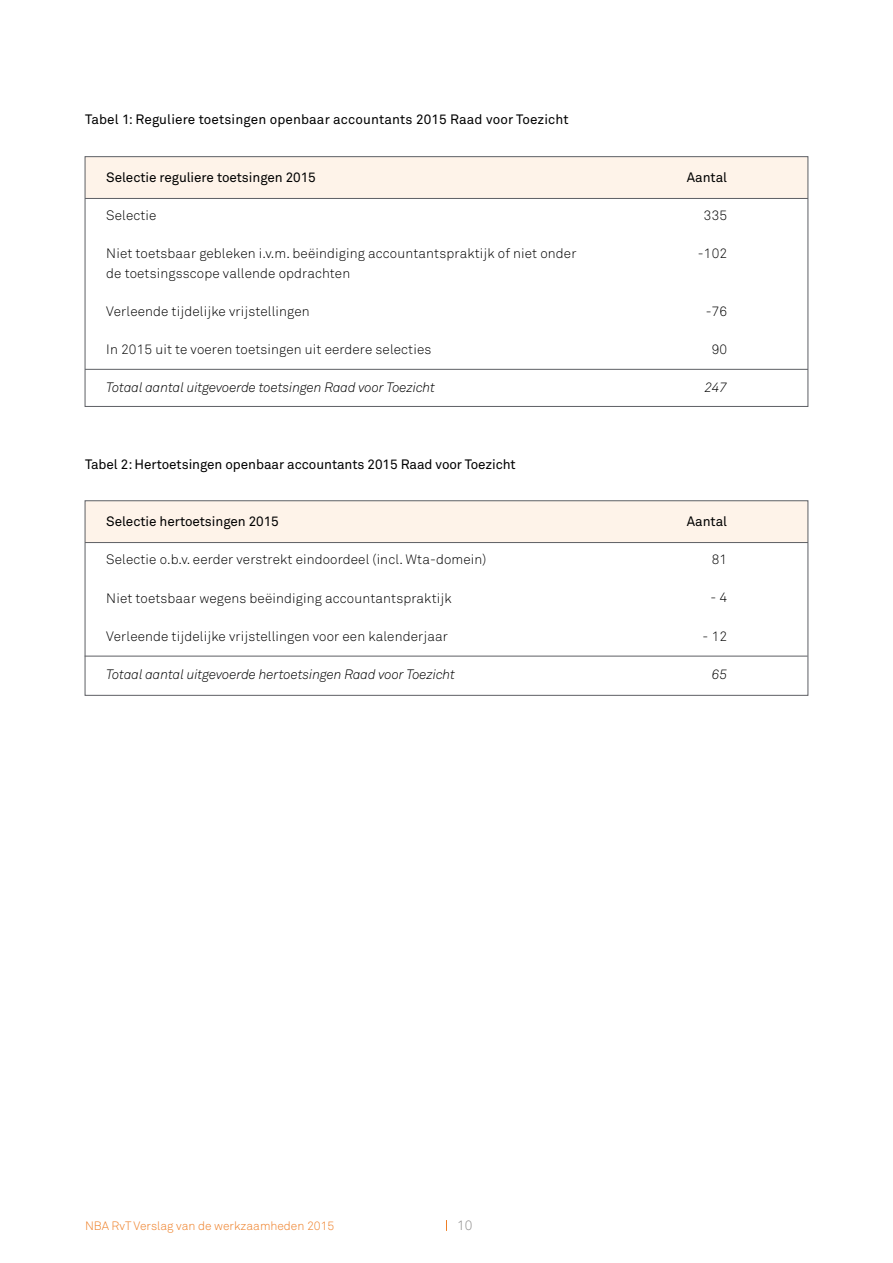
<style>
.page{position:relative;width:893px;height:1263px;background:#fff}
.page>*{position:absolute;margin:0;border:0;box-sizing:border-box;transform-origin:0 0}
.t1{font:300 13.5px/19.2px "Akkurat";letter-spacing:.01em;color:#000}
.t2{font:13.5px "Akkurat";color:#000}
.t3{font:italic 13.5px "Akkurat Light Pro";letter-spacing:-.005em;color:#000}
.t4{font:13.5px "Akkurat Pro";letter-spacing:-.005em;color:#000}
.t5{font:300 13.5px "Akkurat";color:#8c8b8a}
.t6{font:300 12px "Akkurat";color:#ee7e25}
</style>
<div class="page">
<div style="left:85px;top:157px;width:723px;height:41px;background:#fef3e9"></div>
<div style="left:85px;top:501px;width:723px;height:41px;background:#fef3e9"></div>
<div style="left:85px;top:156px;width:723px;height:251px;border:1px solid #5d5f64"></div>
<div style="left:85px;top:500px;width:723px;height:196px;border:1px solid #5d5f64"></div>
<hr style="left:85px;top:369px;width:723px;height:1px;background:#5d5f64">
<hr style="left:85px;top:656px;width:722px;height:1px;background:#5d5f64">
<hr style="left:85px;top:198px;width:723px;height:1px;background:#5d5f64">
<hr style="left:85px;top:542px;width:723px;height:1px;background:#5d5f64">
<p class="t2" style="left:85px;top:111px;width:485px">Tabel 1: Reguliere toetsingen openbaar accountants 2015 Raad voor Toezicht</p>
<p class="t4" style="left:106px;top:169px;width:211px">Selectie reguliere toetsingen 2015</p>
<p class="t1" style="left:106px;top:206px;width:52px">Selectie</p>
<p class="t1" style="left:106px;top:244px;width:472px">Niet toetsbaar gebleken i.v.m. beëindiging accountantspraktijk of niet onder de toetsingsscope vallende opdrachten</p>
<p class="t1" style="left:106px;top:301px;width:205px">Verleende tijdelijke vrijstellingen</p>
<p class="t1" style="left:106px;top:339px;width:327px">In 2015 uit te voeren toetsingen uit eerdere selecties</p>
<p class="t3" style="left:106px;top:380px;width:330px">Totaal aantal uitgevoerde toetsingen Raad voor Toezicht</p>
<p class="t2" style="left:85px;top:455px;width:432px">Tabel 2: Hertoetsingen openbaar accountants 2015 Raad voor Toezicht</p>
<p class="t4" style="left:106px;top:513px;width:174px">Selectie hertoetsingen 2015</p>
<p class="t1" style="left:106px;top:550px;width:382px">Selectie o.b.v. eerder verstrekt eindoordeel (incl. Wta-domein)</p>
<p class="t1" style="left:106px;top:588px;width:347px">Niet toetsbaar wegens beëindiging accountantspraktijk</p>
<p class="t1" style="left:106px;top:626px;width:343px">Verleende tijdelijke vrijstellingen voor een kalenderjaar</p>
<p class="t3" style="left:106px;top:666px;width:350px">Totaal aantal uitgevoerde hertoetsingen Raad voor Toezicht</p>
<p class="t4" style="left:687px;top:169px;width:42px">Aantal</p>
<p class="t1" style="left:704px;top:205px;width:25px">335</p>
<p class="t1" style="left:698px;top:244px;width:31px">-102</p>
<p class="t1" style="left:706px;top:301px;width:23px">-76</p>
<p class="t1" style="left:712px;top:339px;width:17px">90</p>
<p class="t3" style="left:704px;top:379px;width:24px">247</p>
<p class="t4" style="left:687px;top:513px;width:42px">Aantal</p>
<p class="t1" style="left:712px;top:549px;width:17px">81</p>
<p class="t1" style="left:710px;top:588px;width:18px">- 4</p>
<p class="t1" style="left:703px;top:626px;width:26px">- 12</p>
<p class="t3" style="left:712px;top:666px;width:17px">65</p>
<p class="t6" style="left:85px;top:1218px;width:251px">NBA RvT Verslag van de werkzaamheden 2015</p>
<p class="t5" style="left:457px;top:1217px;width:17px">10</p>
</div>
